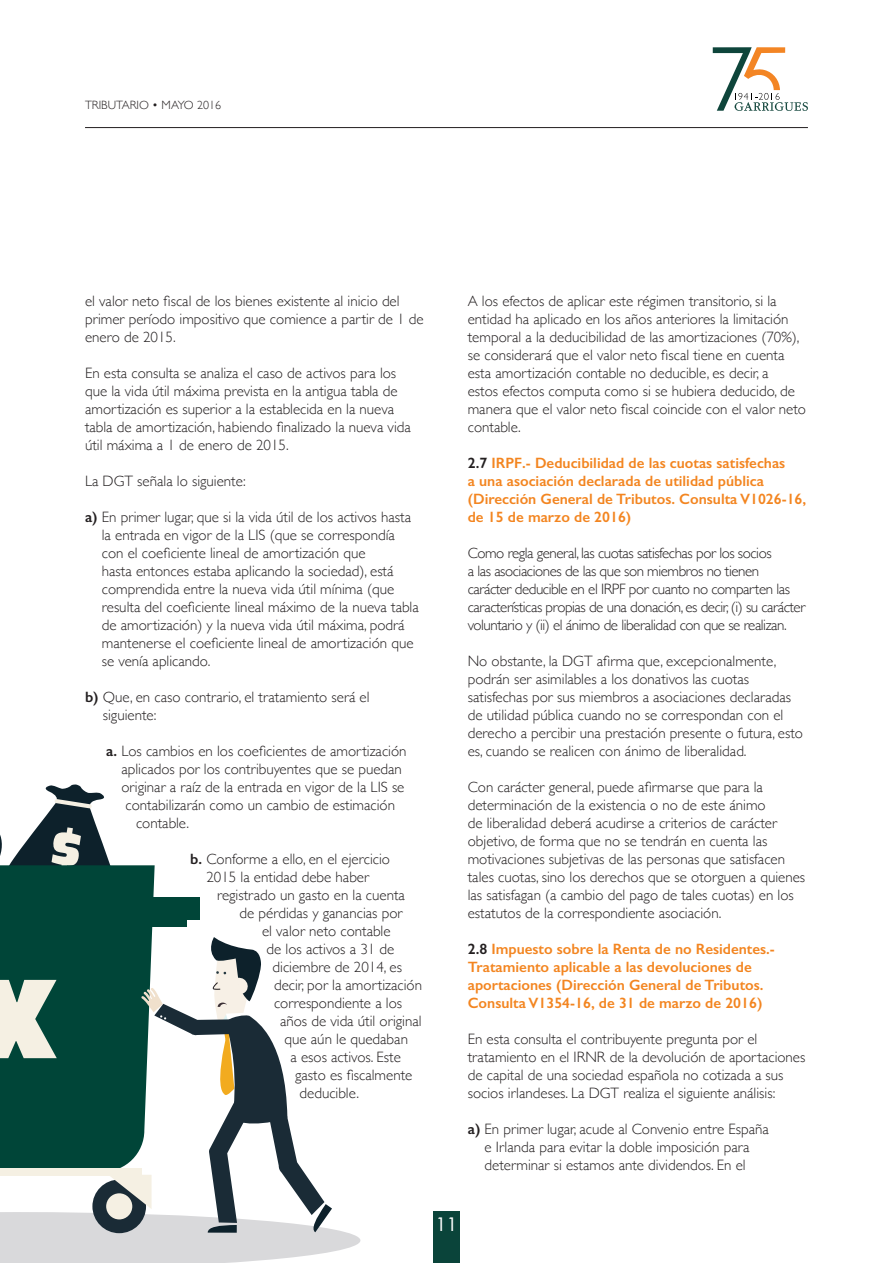
<style>
.page{position:relative;width:893px;height:1263px;background:#fff}
.page>*{position:absolute;margin:0;border:0;box-sizing:border-box;transform-origin:0 0}
.t1{font:18px "Futura";color:#fff}
.t2{font:300 15px/18px "Gill Sans";color:#231f20}
.t3{font:600 15px/18px "Gill Sans";color:#f38520}
.t4{font:300 15px/18px "Gill Sans";letter-spacing:-.03em;color:#231f20}
.t5{font:300 12px "Gill Sans";color:#231f20}
.s1{font-weight:600}
.s2{color:#231f20}
</style>
<div class="page">
<div style="left:434px;top:1211px;width:26px;height:52px;background:#0a443a"></div>
<hr style="left:85px;top:127px;width:723px;height:1px;background:#231f20">
<svg style="left:713px;top:47px;width:95px;height:64px"></svg>
<svg style="left:0;top:784px;width:360px;height:479px"></svg>
<p class="t5" style="left:85px;top:95px;width:137px">TRIBUTARIO • MAYO 2016</p>
<p class="t2" style="left:85px;top:291px;width:340px">el valor neto fiscal de los bienes existente al inicio del primer período impositivo que comience a partir de 1 de enero de 2015.</p>
<p class="t2" style="left:85px;top:363px;width:327px">En esta consulta se analiza el caso de activos para los que la vida útil máxima prevista en la antigua tabla de amortización es superior a la establecida en la nueva tabla de amortización, habiendo finalizado la nueva vida útil máxima a 1 de enero de 2015.</p>
<p class="t2" style="left:85px;top:471px;width:162px">La DGT señala lo siguiente:</p>
<p class="t2" style="left:102px;top:507px;width:318px;text-indent:-17px"><span class="s1">a)</span> En primer lugar, que si la vida útil de los activos hasta la entrada en vigor de la LIS (que se correspondía con el coeficiente lineal de amortización que<br>hasta entonces estaba aplicando la sociedad), está comprendida entre la nueva vida útil mínima (que resulta del coeficiente lineal máximo de la nueva tabla de amortización) y la nueva vida útil máxima, podrá mantenerse el coeficiente lineal de amortización que se venía aplicando.</p>
<p class="t2" style="left:103px;top:687px;width:268px;text-indent:-18px"><span class="s1">b)</span> Que, en caso contrario, el tratamiento será el siguiente:</p>
<p class="t2" style="left:106px;top:741px;width:302px"><span class="s1">a.</span> Los cambios en los coeficientes de amortización</p>
<p class="t2" style="left:121px;top:759px;width:282px">aplicados por los contribuyentes que se puedan</p>
<p class="t2" style="left:121px;top:777px;width:285px">originar a raíz de la entrada en vigor de la LIS se</p>
<p class="t2" style="left:126px;top:795px;width:271px">contabilizarán como un cambio de estimación</p>
<p class="t2" style="left:136px;top:813px;width:55px">contable.</p>
<p class="t2" style="left:190px;top:849px;width:201px"><span class="s1">b.</span> Conforme a ello, en el ejercicio</p>
<p class="t2" style="left:206px;top:867px;width:164px">2015 la entidad debe haber</p>
<p class="t2" style="left:217px;top:885px;width:189px">registrado un gasto en la cuenta</p>
<p class="t2" style="left:240px;top:903px;width:164px">de pérdidas y ganancias por</p>
<p class="t2" style="left:262px;top:921px;width:130px">el valor neto contable</p>
<p class="t2" style="left:267px;top:939px;width:129px">de los activos a 31 de</p>
<p class="t2" style="left:273px;top:957px;width:131px">diciembre de 2014, es</p>
<p class="t2" style="left:274px;top:975px;width:150px">decir, por la amortización</p>
<p class="t2" style="left:274px;top:993px;width:130px">correspondiente a los</p>
<p class="t2" style="left:280px;top:1011px;width:143px">años de vida útil original</p>
<p class="t2" style="left:285px;top:1029px;width:125px">que aún le quedaban</p>
<p class="t2" style="left:291px;top:1047px;width:112px">a esos activos. Este</p>
<p class="t2" style="left:295px;top:1065px;width:119px">gasto es fiscalmente</p>
<p class="t2" style="left:300px;top:1083px;width:61px">deducible.</p>
<p class="t2" style="left:468px;top:291px;width:340px">A los efectos de aplicar este régimen transitorio, si la entidad ha aplicado en los años anteriores la limitación temporal a la deducibilidad de las amortizaciones (70%), se considerará que el valor neto fiscal tiene en cuenta esta amortización contable no deducible, es decir, a<br>estos efectos computa como si se hubiera deducido, de manera que el valor neto fiscal coincide con el valor neto contable.</p>
<p class="t3" style="left:468px;top:454px;width:340px"><span class="s2">2.7</span> IRPF.- Deducibilidad de las cuotas satisfechas<br>a una asociación declarada de utilidad pública (Dirección General de Tributos. Consulta V1026-16, de 15 de marzo de 2016)</p>
<p class="t4" style="left:468px;top:543px;width:339px">Como regla general, las cuotas satisfechas por los socios<br>a las asociaciones de las que son miembros no tienen carácter deducible en el IRPF por cuanto no comparten las características propias de una donación, es decir, (i) su carácter voluntario y (ii) el ánimo de liberalidad con que se realizan.</p>
<p class="t2" style="left:468px;top:651px;width:337px">No obstante, la DGT afirma que, excepcionalmente, podrán ser asimilables a los donativos las cuotas satisfechas por sus miembros a asociaciones declaradas de utilidad pública cuando no se correspondan con el derecho a percibir una prestación presente o futura, esto es, cuando se realicen con ánimo de liberalidad.</p>
<p class="t2" style="left:468px;top:777px;width:339px">Con carácter general, puede afirmarse que para la determinación de la existencia o no de este ánimo<br>de liberalidad deberá acudirse a criterios de carácter objetivo, de forma que no se tendrán en cuenta las motivaciones subjetivas de las personas que satisfacen tales cuotas, sino los derechos que se otorguen a quienes las satisfagan (a cambio del pago de tales cuotas) en los estatutos de la correspondiente asociación.</p>
<p class="t3" style="left:468px;top:940px;width:309px"><span class="s2">2.8</span> Impuesto sobre la Renta de no Residentes.- Tratamiento aplicable a las devoluciones de aportaciones (Dirección General de Tributos.<br>Consulta V1354-16, de 31 de marzo de 2016)</p>
<p class="t2" style="left:468px;top:1029px;width:339px">En esta consulta el contribuyente pregunta por el tratamiento en el IRNR de la devolución de aportaciones de capital de una sociedad española no cotizada a sus socios irlandeses. La DGT realiza el siguiente análisis:</p>
<p class="t2" style="left:468px;top:1119px;width:303px;text-align:center"><span class="s1">a)</span> En primer lugar, acude al Convenio entre España e Irlanda para evitar la doble imposición para determinar si estamos ante dividendos. En el</p>
<p class="t1" style="left:435px;top:1212px;width:24px">11</p>
</div>
